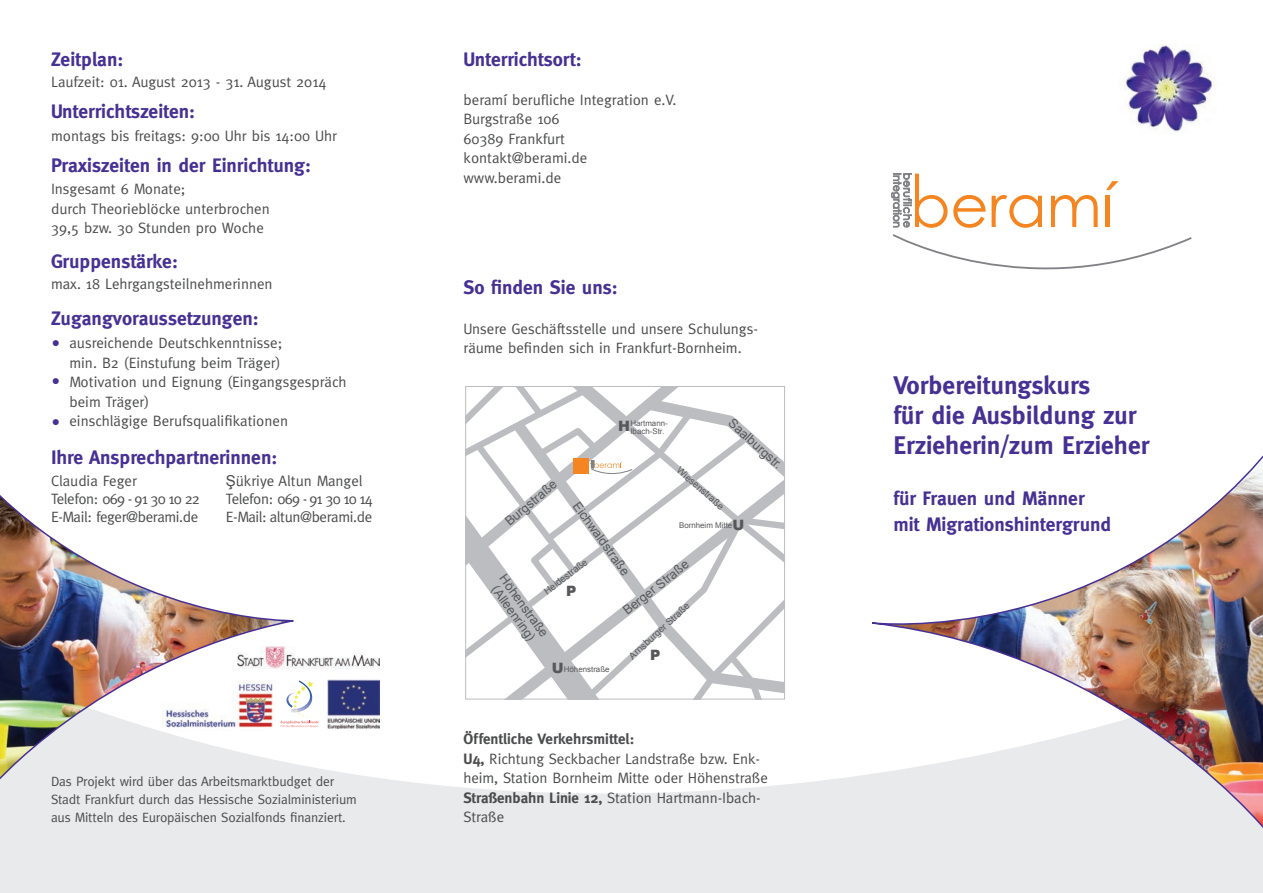
<style>
.page{position:relative;width:1263px;height:893px;background:#fff}
.page>*{position:absolute;margin:0;border:0;box-sizing:border-box;transform-origin:0 0}
.t1{font:700 25.5px/30px "Meta";color:#473093}
.t2{font:700 19.5px/25.5px "Meta";color:#473093}
.t3{font:15px/19.5px "Meta";color:#4b4c4d}
.t4{font:15px/18px "Meta";letter-spacing:-.025em;color:#4b4c4d}
.t5{font:900 14.25px "Arial";color:#57585a}
.t6{font:13.5px/18px "Meta";letter-spacing:-.01em;color:#4b4c4d}
.t7{font:12.75px/12.8px "Arial";color:#57585a;text-align:center}
.t8{font:9.45px "Arial";color:#57585a}
.t9{font:7.95px/7.2px "Arial";color:#57585a}
.s1{font-family:"Arial"}
.s2{font-weight:700}
</style>
<div class="page">
<svg style="left:0;top:668px;width:1263px;height:225px;fill:#e9eaeb"></svg>
<svg style="left:891px;top:173px;width:301px;height:97px"></svg>
<img style="left:1120px;top:45px;width:95px;height:87px">
<img style="left:870px;top:455px;width:393px;height:388px">
<img style="left:0;top:495px;width:331px;height:298px">
<svg style="left:467px;top:388px;width:316px;height:309px"></svg>
<div style="left:465px;top:386px;width:320px;height:313px;border:1px solid #bcbdc0"></div>
<img style="left:238px;top:646px;width:141px;height:22px">
<img style="left:163px;top:680px;width:113px;height:50px">
<svg style="left:281px;top:680px;width:39px;height:47px"></svg>
<img style="left:327px;top:680px;width:52px;height:48px">
<h2 class="t2" style="left:51px;top:47px;width:74px">Zeitplan:</h2>
<p class="t3" style="left:51px;top:71px;width:277px">Laufzeit: 01. August 2013 - 31. August 2014</p>
<h2 class="t2" style="left:51px;top:99px;width:146px">Unterrichtszeiten:</h2>
<p class="t3" style="left:51px;top:125px;width:288px">montags bis freitags: 9:00 Uhr bis 14:00 Uhr</p>
<h2 class="t2" style="left:51px;top:153px;width:261px">Praxiszeiten in der Einrichtung:</h2>
<p class="t3" style="left:51px;top:179px;width:220px">Insgesamt 6 Monate;<br>durch Theorieblöcke unterbrochen<br>39,5 bzw. 30 Stunden pro Woche</p>
<h2 class="t2" style="left:51px;top:249px;width:128px">Gruppenstärke:</h2>
<p class="t3" style="left:51px;top:274px;width:223px">max. 18 Lehrgangsteilnehmerinnen</p>
<h2 class="t2" style="left:51px;top:306px;width:209px">Zugangvoraussetzungen:</h2>
<p class="t3" style="left:69px;top:333px;width:278px">ausreichende Deutschkenntnisse;<br>min. B2 (Einstufung beim Träger)<br>Motivation und Eignung (Eingangsgespräch beim Träger)<br>einschlägige Berufsqualifikationen</p>
<h2 class="t2" style="left:51px;top:445px;width:228px">Ihre Ansprechpartnerinnen:</h2>
<p class="t4" style="left:51px;top:472px;width:150px">Claudia Feger<br>Telefon: 069 - 91 30 10 22<br>E-Mail: feger@berami.de</p>
<p class="t4" style="left:226px;top:472px;width:148px"><span class="s1">Ş</span>ükriye Altun Mangel<br>Telefon: 069 - 91 30 10 14<br>E-Mail: altun@berami.de</p>
<p class="t6" style="left:51px;top:772px;width:307px">Das Projekt wird über das Arbeitsmarktbudget der<br>Stadt Frankfurt durch das Hessische Sozialministerium aus Mitteln des Europäischen Sozialfonds finanziert.</p>
<h2 class="t2" style="left:463px;top:47px;width:120px">Unterrichtsort:</h2>
<p class="t3" style="left:463px;top:89px;width:214px">beramí berufliche Integration e.V.<br>Burgstraße 106<br>60389 Frankfurt kontakt@berami.de www.berami.de</p>
<h2 class="t2" style="left:463px;top:274px;width:156px">So finden Sie uns:</h2>
<p class="t3" style="left:463px;top:318px;width:296px">Unsere Geschäftsstelle und unsere Schulungs&shy;räume befinden sich in Frankfurt-Bornheim.</p>
<p class="t7" style="left:734px;top:416px;width:69px;rotate:42deg">Saalburgstr.</p>
<p class="t5" style="left:618px;top:415px;width:13px">H</p>
<p class="t9" style="left:630px;top:420px;width:39px">Hartmann-<br>Ibach-Str.</p>
<p class="t8" style="left:682px;top:464px;width:60px;rotate:41deg">Wiesenstraße</p>
<p class="t7" style="left:503px;top:518px;width:64px;rotate:-40deg">Burgstraße</p>
<p class="t7" style="left:581px;top:500px;width:88px;rotate:54deg">Eichwaldstraße</p>
<p class="t5" style="left:733px;top:514px;width:13px">U</p>
<p class="t9" style="left:679px;top:521px;width:55px">Bornheim Mitte</p>
<p class="t8" style="left:541px;top:587px;width:53px;rotate:-37deg">Heidestraße</p>
<p class="t7" style="left:621px;top:607px;width:81px;rotate:-38deg">Berger Straße</p>
<p class="t7" style="left:507px;top:572px;width:75px;rotate:54deg">Höhenstraße (Alleenring)</p>
<p class="t5" style="left:566px;top:581px;width:12px">P</p>
<p class="t8" style="left:626px;top:653px;width:80px;rotate:-43deg">Arnsburger Straße</p>
<p class="t5" style="left:650px;top:645px;width:12px">P</p>
<p class="t5" style="left:552px;top:658px;width:13px">U</p>
<p class="t9" style="left:564px;top:665px;width:47px">Höhenstraße</p>
<p class="t3" style="left:463px;top:729px;width:306px"><span class="s2">Öffentliche Verkehrsmittel:<br>U4,</span> Richtung Seckbacher Landstraße bzw. Enk&shy;heim, Station Bornheim Mitte oder Höhenstraße <span class="s2">Straßenbahn Linie 12,</span> Station Hartmann-Ibach-Straße</p>
<h1 class="t1" style="left:893px;top:370px;width:257px">Vorbereitungskurs<br>für die Ausbildung zur<br>Erzieherin/zum Erzieher</h1>
<h2 class="t2" style="left:893px;top:486px;width:219px">für Frauen und Männer mit Migrationshintergrund</h2>
</div>
